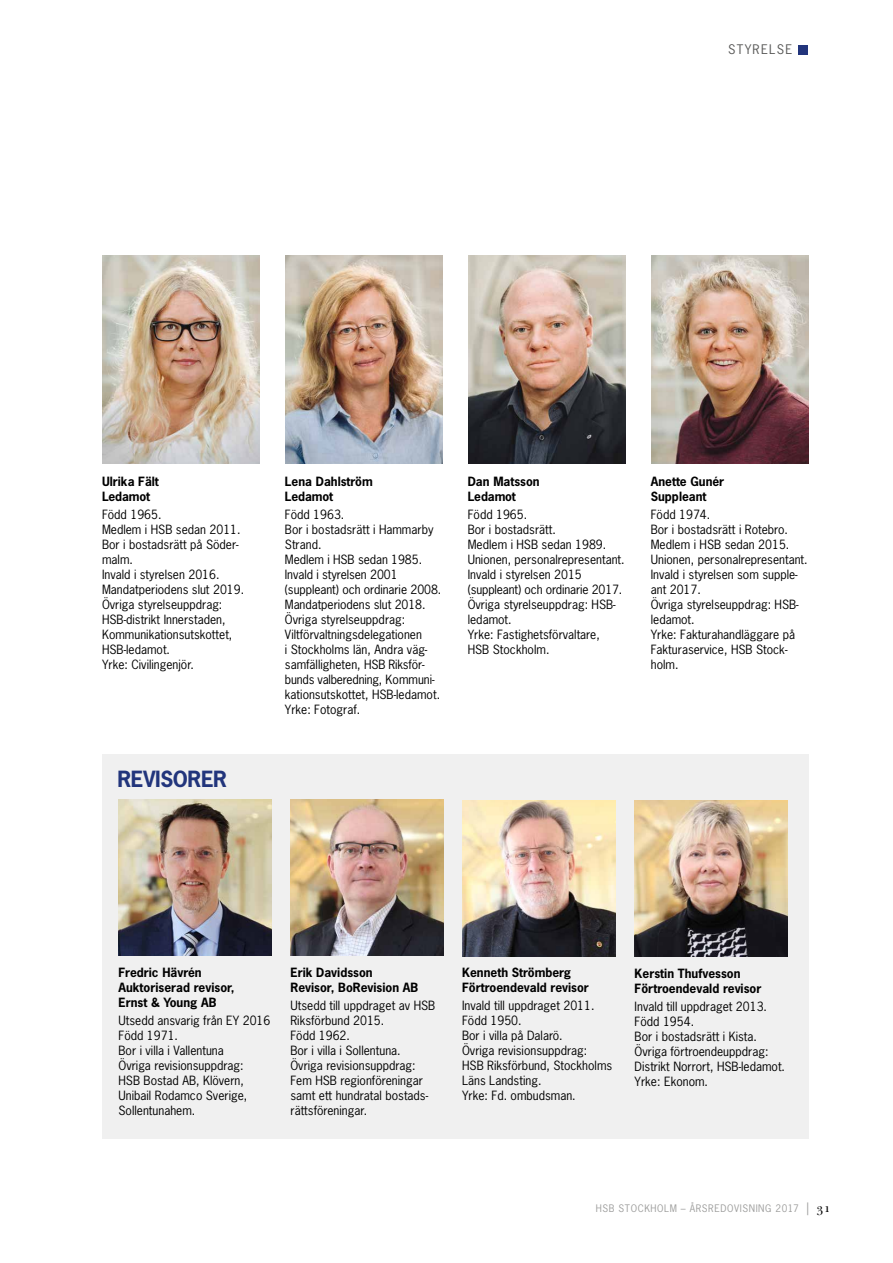
<style>
.page{position:relative;width:893px;height:1263px;background:#fff}
.page>*{position:absolute;margin:0;border:0;box-sizing:border-box;transform-origin:0 0}
.t1{font:700 21px "News Gothic Std";letter-spacing:-.02em;color:#22357c}
.t2{font:12.45px "News Gothic Std";letter-spacing:.1em;color:#575756}
.t3{font:12px/15px "News Gothic Std";color:#000}
.t4{font:700 12px/15px "News Gothic Std";color:#000}
.t5{font:9.75px "News Gothic Std";letter-spacing:.06em;color:#9d9d9c}
.s1{font-family:"New Baskerville Std";font-size:12.75px}
.s2{font-family:"New Baskerville Std";font-size:12.75px;color:#000}
</style>
<div class="page">
<div style="left:798px;top:45px;width:10px;height:9px;background:#22357c"></div>
<img style="left:468px;top:255px;width:157px;height:208px">
<img style="left:285px;top:255px;width:157px;height:208px">
<img style="left:102px;top:255px;width:157px;height:208px">
<img style="left:651px;top:255px;width:157px;height:208px">
<div style="left:103px;top:754px;width:706px;height:385px;background:#f0f0f0"></div>
<img style="left:635px;top:800px;width:153px;height:157px">
<img style="left:290px;top:799px;width:154px;height:157px">
<img style="left:118px;top:799px;width:153px;height:157px">
<img style="left:462px;top:800px;width:153px;height:156px">
<p class="t2" style="left:728px;top:42px;width:66px">STYRELSE</p>
<p class="t4" style="left:102px;top:473px;width:58px">Ulrika Fält<br>Ledamot</p>
<p class="t3" style="left:102px;top:506px;width:144px">Född 1965.<br>Medlem i HSB sedan 2011.<br>Bor i bostadsrätt på Söder&shy;malm.<br>Invald i styrelsen 2016.<br>Mandatperiodens slut 2019.<br>Övriga styrelseuppdrag:<br>HSB-distrikt Innerstaden,<br>Kommunikationsutskottet,<br>HSB-ledamot.<br>Yrke: Civilingenjör.</p>
<h1 class="t1" style="left:117px;top:765px;width:111px">REVISORER</h1>
<p class="t4" style="left:285px;top:473px;width:89px">Lena Dahlström<br>Ledamot</p>
<p class="t3" style="left:285px;top:506px;width:158px">Född 1963.<br>Bor i bostadsrätt i Hammarby<br>Strand.<br>Medlem i HSB sedan 1985.<br>Invald i styrelsen 2001 (suppleant) och ordinarie 2008.<br>Mandatperiodens slut 2018.<br>Övriga styrelseuppdrag:<br>Viltförvaltningsdelegationen<br>i Stockholms län, Andra väg&shy;samfälligheten, HSB Riksför&shy;bunds valberedning, Kommuni&shy;kationsutskottet, HSB-ledamot.<br>Yrke: Fotograf.</p>
<p class="t4" style="left:468px;top:473px;width:74px">Dan Matsson<br>Ledamot</p>
<p class="t3" style="left:468px;top:506px;width:158px">Född 1965.<br>Bor i bostadsrätt.<br>Medlem i HSB sedan 1989.<br>Unionen, personalrepresentant.<br>Invald i styrelsen 2015 (suppleant) och ordinarie 2017.<br>Övriga styrelseuppdrag: HSB&shy;ledamot.<br>Yrke: Fastighetsförvaltare,<br>HSB Stockholm.</p>
<p class="t4" style="left:651px;top:473px;width:75px">Anette Gunér<br>Suppleant</p>
<p class="t3" style="left:651px;top:506px;width:158px">Född 1974.<br>Bor i bostadsrätt i Rotebro.<br>Medlem i HSB sedan 2015.<br>Unionen, personalrepresentant.<br>Invald i styrelsen som supple&shy;ant 2017.<br>Övriga styrelseuppdrag: HSB&shy;ledamot.<br>Yrke: Fakturahandläggare på<br>Fakturaservice, HSB Stock&shy;holm.</p>
<p class="t4" style="left:119px;top:964px;width:118px">Fredric Hävrén<br>Auktoriserad revisor,<br>Ernst &amp; Young AB</p>
<p class="t3" style="left:119px;top:1012px;width:153px">Utsedd ansvarig från EY 2016<br>Född 1971.<br>Bor i villa i Vallentuna<br>Övriga revisionsuppdrag:<br>HSB Bostad AB, Klövern,<br>Unibail Rodamco Sverige,<br>Sollentunahem.</p>
<p class="t4" style="left:290px;top:964px;width:129px">Erik Davidsson<br>Revisor, BoRevision AB</p>
<p class="t3" style="left:290px;top:997px;width:146px">Utsedd till uppdraget av HSB<br>Riksförbund 2015.<br>Född 1962.<br>Bor i villa i Sollentuna.<br>Övriga revisionsuppdrag:<br>Fem HSB regionföreningar samt ett hundratal bostads&shy;rättsföreningar.</p>
<p class="t4" style="left:462px;top:965px;width:128px">Kenneth Strömberg<br>Förtroendevald revisor</p>
<p class="t3" style="left:462px;top:998px;width:152px">Invald till uppdraget 2011.<br>Född 1950.<br>Bor i villa på Dalarö.<br>Övriga revisionsuppdrag:<br>HSB Riksförbund, Stockholms<br>Läns Landsting.<br>Yrke: Fd. ombudsman.</p>
<p class="t4" style="left:635px;top:965px;width:128px">Kerstin Thufvesson<br>Förtroendevald revisor</p>
<p class="t3" style="left:635px;top:998px;width:152px">Invald till uppdraget 2013.<br>Född 1954.<br>Bor i bostadsrätt i Kista.<br>Övriga förtroendeuppdrag:<br>Distrikt Norrort, HSB-ledamot.<br>Yrke: Ekonom.</p>
<p class="t5" style="left:596px;top:1202px;width:236px">HSB STOCKHOLM – ÅRSREDOVISNING 2017 <span class="s1">|</span> <span class="s2">31</span></p>
</div>
